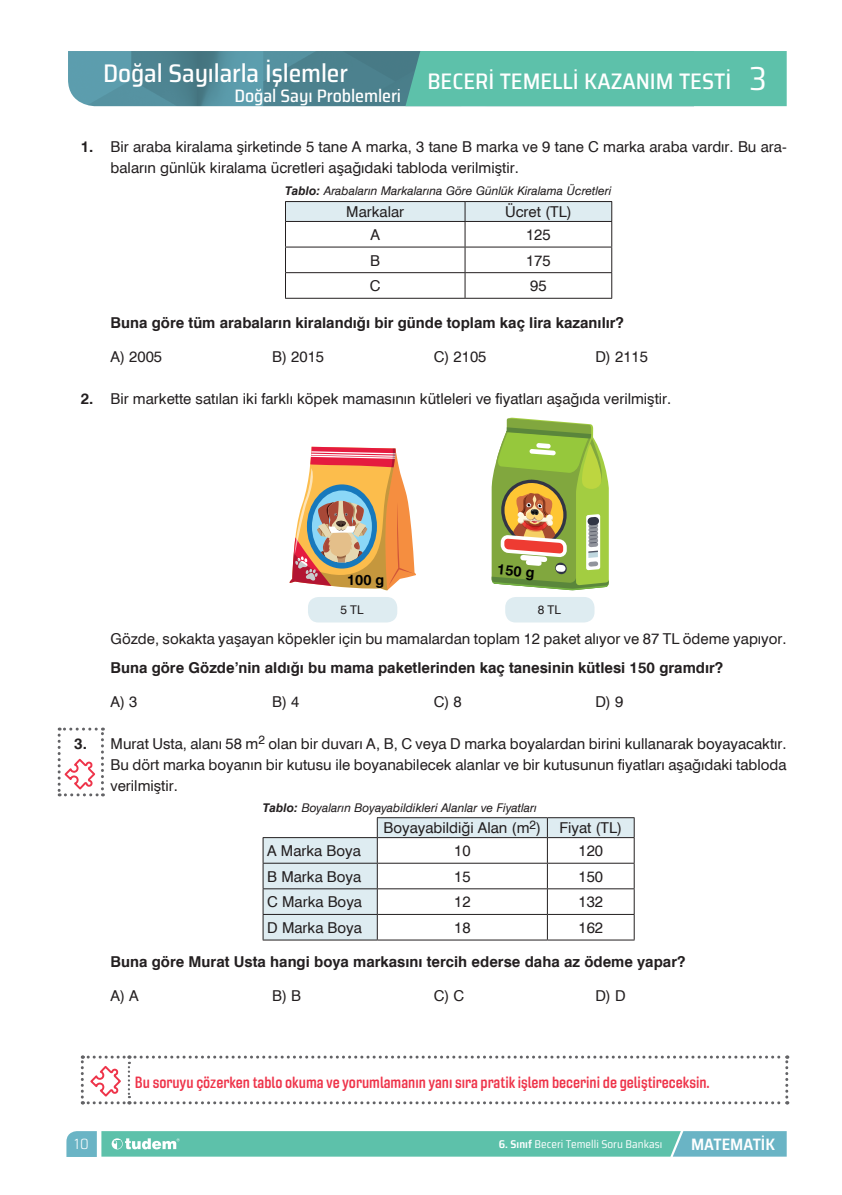
<style>
.page{position:relative;width:842px;height:1195px;background:#fff}
.page>*{position:absolute;margin:0;border:0;box-sizing:border-box;transform-origin:0 0}
.t1{font:semi-condensed 33.3px "Saira";color:#fff}
.t2{font:500 semi-condensed 25.5px "Saira";letter-spacing:-.005em;color:#fff}
.t3{font:500 semi-condensed 22.5px "Saira";color:#fff}
.t4{font:500 semi-condensed 18px "Saira";letter-spacing:-.005em;color:#fff}
.t5{font:600 semi-condensed 16.5px "Saira";color:#fff}
.t6{font:15.9px "Gineso Soft Con Dem";color:#ee344a}
.t7{font:15px/21px "Swiss 721 BT";color:#231f20}
.t8{font:700 15px "Swiss 721 BT";color:#231f20}
.t9{font:300 semi-condensed 14.85px "Saira";color:#fff}
.t10{font:700 14.4px "Swiss 721 BT";color:#000001}
.t11{font:italic 12px "Swiss 721 BT";color:#231f20}
.t12{font:12px "Swiss 721 BT";color:#231f20}
.t13{font:semi-condensed 11.25px "Saira";color:#fff}
.s1{font-weight:700}
.s2{font-weight:600}
</style>
<div class="page">
<svg style="left:68px;top:51px;width:719px;height:55px;background:#57a6a1"></svg>
<svg style="left:66px;top:1131px;width:721px;height:26px;background:#67c1b3"></svg>
<hr style="left:285px;top:201px;width:180px;height:1px;background:#231f20">
<hr style="left:465px;top:201px;width:147px;height:1px;background:#231f20">
<svg style="left:285px;top:202px;width:327px;height:96px"></svg>
<hr style="left:285px;top:298px;width:180px;height:1px;background:#231f20">
<hr style="left:465px;top:298px;width:147px;height:1px;background:#231f20">
<svg style="left:289px;top:447px;width:127px;height:144px"></svg>
<div style="left:308px;top:597px;width:89px;height:25px;background:#deecf1;border-radius:10px"></div>
<svg style="left:492px;top:418px;width:117px;height:172px;background:#a8b55d"></svg>
<div style="left:505px;top:597px;width:89px;height:25px;background:#deecf1;border-radius:10px"></div>
<svg style="left:264px;top:818px;width:370px;height:122px"></svg>
<hr style="left:377px;top:817px;width:170px;height:1px;background:#231f20">
<hr style="left:547px;top:817px;width:87px;height:1px;background:#231f20">
<hr style="left:263px;top:837px;width:114px;height:1px;background:#231f20">
<hr style="left:377px;top:837px;width:170px;height:1px;background:#231f20">
<hr style="left:547px;top:837px;width:87px;height:1px;background:#231f20">
<hr style="left:263px;top:863px;width:114px;height:1px;background:#231f20">
<hr style="left:377px;top:863px;width:170px;height:1px;background:#231f20">
<hr style="left:547px;top:863px;width:87px;height:1px;background:#231f20">
<hr style="left:263px;top:888px;width:114px;height:1px;background:#231f20">
<hr style="left:377px;top:888px;width:170px;height:1px;background:#231f20">
<hr style="left:547px;top:888px;width:87px;height:1px;background:#231f20">
<hr style="left:263px;top:914px;width:114px;height:1px;background:#231f20">
<svg style="left:263px;top:838px;width:1px;height:102px"></svg>
<hr style="left:377px;top:914px;width:170px;height:1px;background:#231f20">
<svg style="left:377px;top:818px;width:1px;height:122px"></svg>
<hr style="left:547px;top:914px;width:87px;height:1px;background:#231f20">
<svg style="left:547px;top:818px;width:1px;height:122px"></svg>
<svg style="left:634px;top:818px;width:1px;height:122px"></svg>
<hr style="left:263px;top:940px;width:114px;height:1px;background:#231f20">
<hr style="left:377px;top:940px;width:170px;height:1px;background:#231f20">
<hr style="left:547px;top:940px;width:87px;height:1px;background:#231f20">
<svg style="left:58px;top:727px;width:46px;height:69px"></svg>
<svg style="left:81px;top:1055px;width:707px;height:49px"></svg>
<h2 class="t2" style="left:103px;top:54px;width:246px">Doğal Sayılarla İşlemler</h2>
<h3 class="t3" style="left:427px;top:65px;width:305px">BECERİ TEMELLİ KAZANIM TESTİ</h3>
<p class="t4" style="left:234px;top:82px;width:168px">Doğal Sayı Problemleri</p>
<h1 class="t1" style="left:749px;top:53px;width:19px">3</h1>
<p class="t7" style="left:111px;top:136px;width:678px;text-indent:-30px"><span class="s1">1.</span> Bir araba kiralama şirketinde 5 tane A marka, 3 tane B marka ve 9 tane C marka araba vardır. Bu ara&shy;baların günlük kiralama ücretleri aşağıdaki tabloda verilmiştir.</p>
<p class="t7" style="left:346px;top:201px;width:59px">Markalar</p>
<p class="t7" style="left:505px;top:201px;width:68px">Ücret (TL)</p>
<p class="t7" style="left:370px;top:224px;width:11px">A</p>
<p class="t7" style="left:526px;top:224px;width:26px">125</p>
<p class="t7" style="left:370px;top:250px;width:11px">B</p>
<p class="t7" style="left:526px;top:250px;width:26px">175</p>
<p class="t7" style="left:370px;top:275px;width:12px">C</p>
<p class="t7" style="left:530px;top:275px;width:18px">95</p>
<p class="t11" style="left:285px;top:184px;width:328px"><span class="s1">Tablo:</span> Arabaların Markalarına Göre Günlük Kiralama Ücretleri</p>
<p class="t8" style="left:111px;top:314px;width:515px">Buna göre tüm arabaların kiralandığı bir günde toplam kaç lira kazanılır?</p>
<p class="t7" style="left:111px;top:346px;width:53px">A) 2005</p>
<p class="t7" style="left:272px;top:346px;width:54px">B) 2015</p>
<p class="t7" style="left:434px;top:346px;width:54px">C) 2105</p>
<p class="t7" style="left:595px;top:346px;width:54px">D) 2115</p>
<p class="t7" style="left:81px;top:388px;width:592px"><span class="s1">2.</span> Bir markette satılan iki farklı köpek mamasının kütleleri ve fiyatları aşağıda verilmiştir.</p>
<p class="t8" style="left:74px;top:734px;width:14px">3.</p>
<p class="t10" style="left:498px;top:560px;width:39px;rotate:5deg">150 g</p>
<p class="t10" style="left:347px;top:571px;width:39px">100 g</p>
<p class="t12" style="left:340px;top:603px;width:25px">5 TL</p>
<p class="t12" style="left:538px;top:603px;width:25px">8 TL</p>
<p class="t7" style="left:111px;top:628px;width:678px">Gözde, sokakta yaşayan köpekler için bu mamalardan toplam 12 paket alıyor ve 87 TL ödeme yapıyor.</p>
<p class="t8" style="left:111px;top:659px;width:614px">Buna göre Gözde’nin aldığı bu mama paketlerinden kaç tanesinin kütlesi 150 gramdır?</p>
<p class="t7" style="left:111px;top:691px;width:28px">A) 3</p>
<p class="t7" style="left:272px;top:691px;width:29px">B) 4</p>
<p class="t7" style="left:434px;top:691px;width:30px">C) 8</p>
<p class="t7" style="left:595px;top:691px;width:29px">D) 9</p>
<p class="t7" style="left:111px;top:733px;width:678px;text-align:justify">Murat Usta, alanı 58 m<sup>2</sup> olan bir duvarı A, B, C veya D marka boyalardan birini kullanarak boyayacaktır.<br>Bu dört marka boyanın bir kutusu ile boyanabilecek alanlar ve bir kutusunun fiyatları aşağıdaki tabloda verilmiştir.</p>
<p class="t7" style="left:383px;top:817px;width:240px">Boyayabildiği Alan (m<sup>2</sup>) Fiyat (TL)</p>
<p class="t7" style="left:267px;top:840px;width:95px">A Marka Boya</p>
<p class="t7" style="left:454px;top:840px;width:18px">10</p>
<p class="t7" style="left:578px;top:840px;width:26px">120</p>
<p class="t7" style="left:267px;top:866px;width:96px">B Marka Boya</p>
<p class="t7" style="left:454px;top:866px;width:18px">15</p>
<p class="t7" style="left:578px;top:866px;width:26px">150</p>
<p class="t7" style="left:267px;top:891px;width:96px">C Marka Boya</p>
<p class="t7" style="left:454px;top:891px;width:18px">12</p>
<p class="t7" style="left:578px;top:891px;width:26px">132</p>
<p class="t7" style="left:267px;top:917px;width:96px">D Marka Boya</p>
<p class="t7" style="left:454px;top:917px;width:18px">18</p>
<p class="t7" style="left:578px;top:917px;width:26px">162</p>
<p class="t11" style="left:263px;top:800px;width:276px"><span class="s1">Tablo:</span> Boyaların Boyayabildikleri Alanlar ve Fiyatları</p>
<p class="t8" style="left:111px;top:953px;width:576px">Buna göre Murat Usta hangi boya markasını tercih ederse daha az ödeme yapar?</p>
<p class="t7" style="left:111px;top:985px;width:30px">A) A</p>
<p class="t7" style="left:272px;top:985px;width:31px">B) B</p>
<p class="t7" style="left:434px;top:985px;width:32px">C) C</p>
<p class="t7" style="left:595px;top:985px;width:32px">D) D</p>
<p class="t6" style="left:135px;top:1072px;width:576px">Bu soruyu çözerken tablo okuma ve yorumlamanın yanı sıra pratik işlem becerini de geliştireceksin.</p>
<p class="t9" style="left:74px;top:1133px;width:16px">10</p>
<p class="t13" style="left:499px;top:1136px;width:165px"><span class="s2">6. Sınıf</span> Beceri Temelli Soru Bankası</p>
<p class="t5" style="left:691px;top:1131px;width:86px">MATEMATİK</p>
</div>
